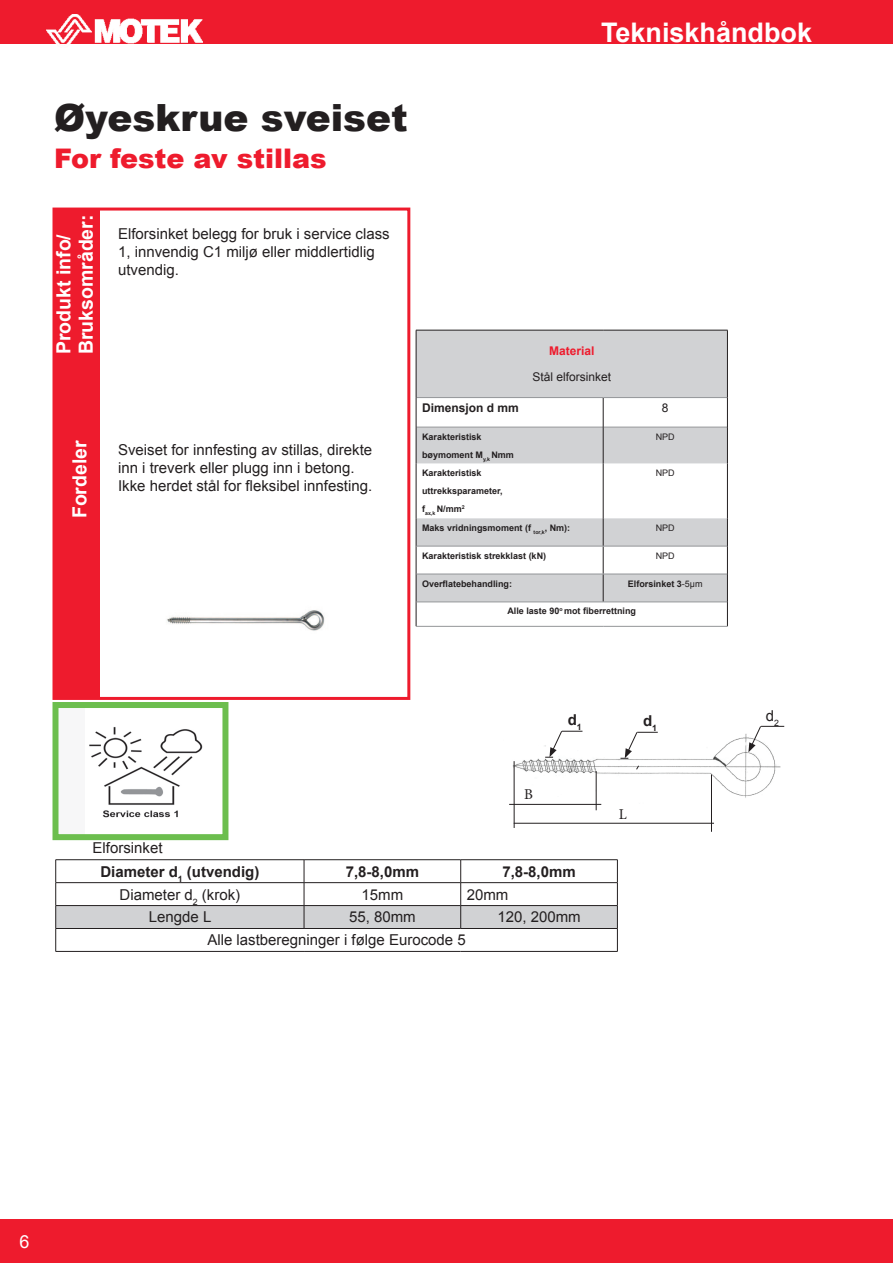
<style>
.page{position:relative;width:893px;height:1263px;background:#fff}
.page>*{position:absolute;margin:0;border:0;box-sizing:border-box;transform-origin:0 0}
.t1{font:900 37.5px "Arial";color:#231f20}
.t2{font:900 27px "Arial";color:#ee1b2d}
.t3{font:700 27px "Arial";color:#fff}
.t4{font:700 19.5px/22.2px "Arial";color:#fff}
.t5{font:18px "Arial";color:#fff}
.t6{font:15px/18px "Arial";color:#231f20}
.t7{font:700 15px "Arial";color:#231f20}
.t8{font:15px "Minion Pro";color:#231f20}
.t9{font:12px "Arial";color:#231f20}
.t10{font:700 12px "Arial";color:#231f20}
.t11{font:700 12px "Arial";color:#ee1b2d}
.t12{font:700 9px/18px "Arial";color:#231f20}
.t13{font:9px "Arial";color:#231f20}
.t14{font:8.7px "Arial";color:#231f20}
.t15{font:700 8.7px "Arial";color:#231f20}
.s1{font-weight:400}
</style>
<div class="page">
<div style="left:0;top:0;width:893px;height:44px;background:#ee1b2d"></div>
<div style="left:0;top:1219px;width:893px;height:44px;background:#ee1b2d"></div>
<img style="left:46px;top:15px;width:157px;height:30px">
<div style="left:52px;top:208px;width:358px;height:492px;border:3px solid #ee1b2d"></div>
<div style="left:54px;top:208px;width:45px;height:489px;background:#ee1b2d"></div>
<img style="left:509px;top:731px;width:272px;height:73px">
<svg style="left:748px;top:725px;width:36px;height:27px"></svg>
<img style="left:89px;top:727px;width:114px;height:91px">
<div style="left:52px;top:702px;width:176px;height:138px;border:6px solid #6cbe4e"></div>
<hr style="left:514px;top:823px;width:200px;height:1px;background:#231f20">
<hr style="left:514px;top:761px;width:1px;height:67px;background:#231f20">
<hr style="left:509px;top:804px;width:92px;height:1px;background:#231f20">
<svg style="left:545px;top:730px;width:37px;height:28px"></svg>
<svg style="left:635px;top:765px;width:5px;height:5px"></svg>
<hr style="left:56px;top:951px;width:248px;height:1px;background:#231f20">
<hr style="left:304px;top:951px;width:157px;height:1px;background:#231f20">
<hr style="left:461px;top:951px;width:157px;height:1px;background:#231f20">
<hr style="left:56px;top:859px;width:248px;height:1px;background:#231f20">
<svg style="left:55px;top:860px;width:563px;height:91px"></svg>
<hr style="left:304px;top:859px;width:157px;height:1px;background:#231f20">
<hr style="left:461px;top:859px;width:157px;height:1px;background:#231f20">
<hr style="left:56px;top:882px;width:248px;height:1px;background:#231f20">
<hr style="left:304px;top:882px;width:157px;height:1px;background:#231f20">
<hr style="left:461px;top:882px;width:157px;height:1px;background:#231f20">
<div style="left:417px;top:331px;width:310px;height:66px;background:#d1d2d4"></div>
<svg style="left:417px;top:398px;width:310px;height:228px"></svg>
<hr style="left:416px;top:397px;width:187px;height:1px;background:#939598">
<hr style="left:603px;top:397px;width:124px;height:1px;background:#939598">
<hr style="left:416px;top:427px;width:187px;height:1px;background:#939598">
<hr style="left:603px;top:427px;width:124px;height:1px;background:#939598">
<hr style="left:416px;top:330px;width:187px;height:1px;background:#231f20">
<hr style="left:416px;top:330px;width:1px;height:68px;background:#231f20">
<hr style="left:603px;top:330px;width:125px;height:1px;background:#231f20">
<hr style="left:727px;top:330px;width:1px;height:68px;background:#231f20">
<svg style="left:416px;top:398px;width:1px;height:29px"></svg>
<svg style="left:603px;top:398px;width:1px;height:29px"></svg>
<svg style="left:727px;top:398px;width:1px;height:29px"></svg>
<hr style="left:416px;top:427px;width:1px;height:37px;background:#231f20">
<hr style="left:603px;top:427px;width:1px;height:37px;background:#231f20">
<hr style="left:727px;top:427px;width:1px;height:37px;background:#231f20">
<hr style="left:416px;top:464px;width:1px;height:54px;background:#231f20">
<hr style="left:603px;top:464px;width:1px;height:54px;background:#231f20">
<hr style="left:727px;top:464px;width:1px;height:54px;background:#231f20">
<svg style="left:603px;top:518px;width:1px;height:84px"></svg>
<svg style="left:416px;top:518px;width:1px;height:108px"></svg>
<svg style="left:727px;top:518px;width:1px;height:108px"></svg>
<hr style="left:416px;top:546px;width:187px;height:1px;background:#939598">
<hr style="left:603px;top:546px;width:124px;height:1px;background:#939598">
<hr style="left:416px;top:574px;width:187px;height:1px;background:#939598">
<hr style="left:603px;top:574px;width:124px;height:1px;background:#939598">
<hr style="left:416px;top:602px;width:187px;height:1px;background:#939598">
<hr style="left:603px;top:602px;width:124px;height:1px;background:#939598">
<hr style="left:416px;top:626px;width:187px;height:1px;background:#939598">
<hr style="left:603px;top:626px;width:125px;height:1px;background:#939598">
<img style="left:167px;top:610px;width:158px;height:21px">
<hr style="left:711px;top:774px;width:1px;height:58px;background:#231f20">
<hr style="left:596px;top:771px;width:1px;height:39px;background:#231f20">
<svg style="left:620px;top:731px;width:38px;height:28px"></svg>
<h2 class="t3" style="left:601px;top:15px;width:213px">Tekniskhåndbok</h2>
<h1 class="t1" style="left:54px;top:90px;width:355px">Øyeskrue sveiset</h1>
<h2 class="t2" style="left:54px;top:139px;width:274px">For feste av stillas</h2>
<h3 class="t4" style="left:53px;top:354px;width:141px;rotate:-90deg">Produkt info/<br>Bruksområder:</h3>
<h3 class="t4" style="left:69px;top:448px;width:198px;rotate:-90deg">Monteringsanvisning</h3>
<h3 class="t4" style="left:69px;top:518px;width:80px;rotate:-90deg">Fordeler</h3>
<p class="t6" style="left:118px;top:225px;width:273px">Elforsinket belegg for bruk i service class<br>1, innvendig C1 miljø eller middlertidlig utvendig.</p>
<p class="t6" style="left:118px;top:441px;width:256px">Sveiset for innfesting av stillas, direkte inn i treverk eller plugg inn i betong.<br>Ikke herdet stål for fleksibel innfesting.</p>
<p class="t11" style="left:549px;top:343px;width:47px">Material</p>
<p class="t9" style="left:532px;top:369px;width:80px">Stål elforsinket</p>
<p class="t10" style="left:422px;top:400px;width:98px">Dimensjon d mm</p>
<p class="t9" style="left:662px;top:400px;width:8px">8</p>
<p class="t12" style="left:422px;top:428px;width:93px">Karakteristisk bøymoment M<sub>y,k</sub> Nmm</p>
<p class="t13" style="left:656px;top:431px;width:20px">NPD</p>
<p class="t12" style="left:422px;top:464px;width:82px">Karakteristisk uttrekksparameter, f<sub>ax,k</sub> N/mm<sup>2</sup></p>
<p class="t13" style="left:656px;top:467px;width:20px">NPD</p>
<p class="t12" style="left:422px;top:519px;width:150px">Maks vridningsmoment (f <sub>tor,k</sub>, Nm):</p>
<p class="t13" style="left:656px;top:522px;width:20px">NPD</p>
<p class="t12" style="left:422px;top:547px;width:126px">Karakteristisk strekklast (kN)</p>
<p class="t13" style="left:656px;top:550px;width:20px">NPD</p>
<p class="t12" style="left:422px;top:575px;width:92px">Overflatebehandling:</p>
<p class="t12" style="left:628px;top:575px;width:76px">Elforsinket 3<span class="s1">-5µm</span></p>
<p class="t12" style="left:507px;top:603px;width:130px">Alle laste 90<sup>o</sup> mot fiberrettning</p>
<p class="t6" style="left:93px;top:839px;width:72px">Elforsinket</p>
<p class="t8" style="left:524px;top:784px;width:10px">B</p>
<p class="t6" style="left:766px;top:707px;width:10px">d</p>
<p class="t7" style="left:568px;top:710px;width:11px">d</p>
<p class="t14" style="left:774px;top:717px;width:6px">2</p>
<p class="t15" style="left:577px;top:721px;width:6px">1</p>
<p class="t7" style="left:643px;top:711px;width:16px">d<sub>1</sub></p>
<p class="t8" style="left:619px;top:804px;width:10px">L</p>
<p class="t7" style="left:100px;top:861px;width:161px">Diameter d<sub>1</sub> (utvendig)</p>
<p class="t7" style="left:346px;top:861px;width:75px">7,8-8,0mm</p>
<p class="t7" style="left:502px;top:861px;width:75px">7,8-8,0mm</p>
<p class="t6" style="left:120px;top:885px;width:122px">Diameter d<sub>2</sub> (krok)</p>
<p class="t6" style="left:362px;top:885px;width:43px">15mm</p>
<p class="t6" style="left:467px;top:885px;width:43px">20mm</p>
<p class="t6" style="left:149px;top:908px;width:64px">Lengde L</p>
<p class="t6" style="left:349px;top:908px;width:68px">55, 80mm</p>
<p class="t6" style="left:497px;top:908px;width:85px">120, 200mm</p>
<p class="t6" style="left:207px;top:931px;width:260px">Alle lastberegninger i følge Eurocode 5</p>
<p class="t5" style="left:20px;top:1230px;width:12px">6</p>
</div>
